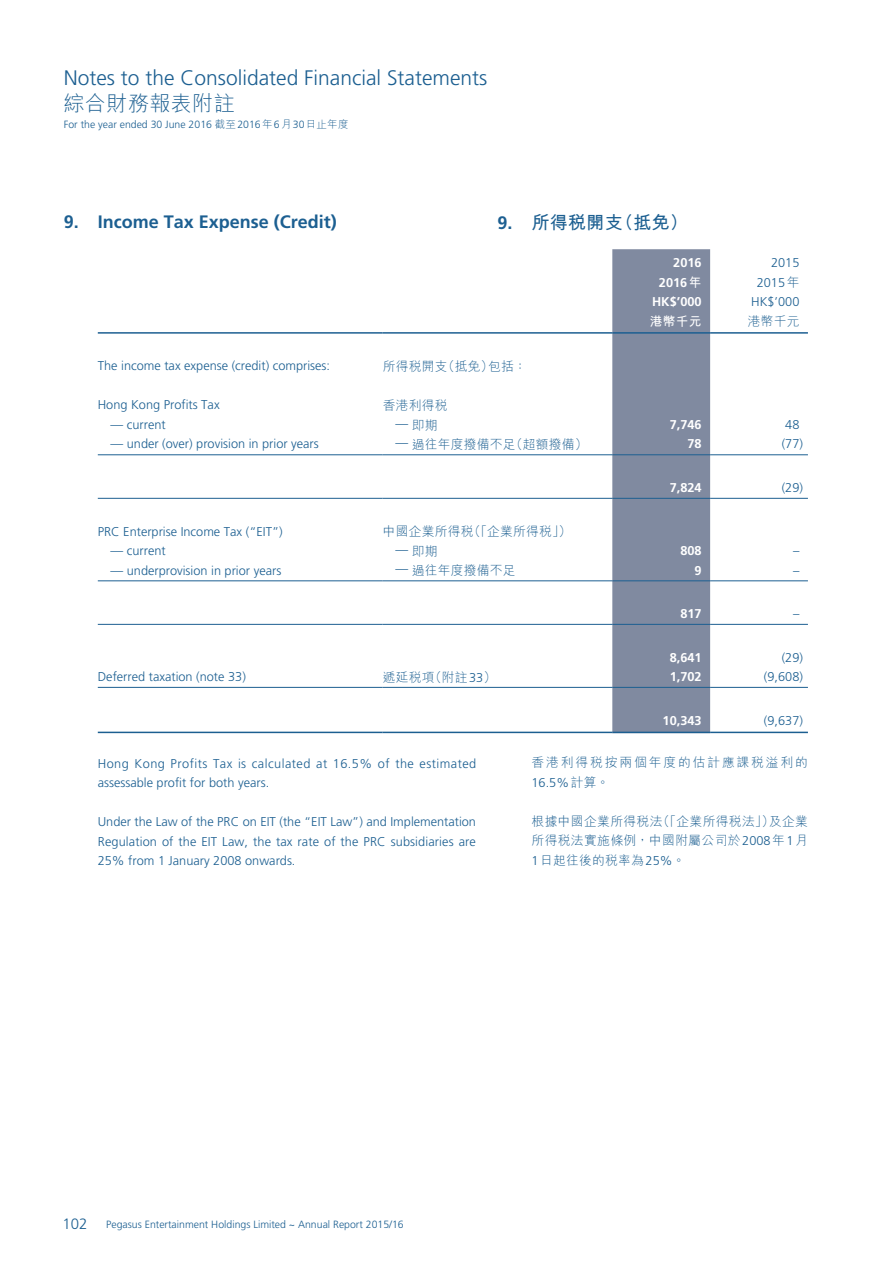
<style>
.page{position:relative;width:893px;height:1263px;background:#fff}
.page>*{position:absolute;margin:0;border:0;box-sizing:border-box;transform-origin:0 0}
.t1{font:300 21px "Frutiger LT Std";color:#1c5f91}
.t2{font:300 21px "M Hei HK";letter-spacing:.02em;color:#1c5f91}
._01_H1_E{font:700 18px "Frutiger LT Std";color:#1c5f91}
._001_H1_C{font:700 18px "M Hei HK";letter-spacing:.02em;color:#1c5f91}
.t3{font:300 15px "Frutiger LT Std";color:#1c5f91}
._50_Table_txt{font:300 12.75px "Frutiger LT Std";color:#1c5f91}
._00_txt_E{font:300 12.75px/19.5px "Frutiger LT Std";letter-spacing:.01em;color:#1c5f91;text-align:justify}
._00_txt_E-2{font:300 12.75px/19.5px "Frutiger LT Std";letter-spacing:.035em;color:#1c5f91}
._50_Table_txt-2{font:300 12.75px "M Hei HK";letter-spacing:.02em;color:#1c5f91}
._000_txt_C{font:300 12.75px/19.5px "M Hei HK";letter-spacing:.03em;color:#1c5f91;text-align:justify}
._50_Table_txt-3{font:700 12.75px "Frutiger LT Std";color:#fff}
._000_txt_C-2{font:300 12.75px/19.5px "M Hei HK";letter-spacing:.15em;color:#1c5f91}
._50_Table_txt-4{font:700 12.75px "M Hei HK";color:#fff}
.t4{font:300 10.5px "Frutiger LT Std";color:#1c5f91}
.s1{font-family:"M Hei HK"}
.s2{font-family:"Frutiger LT Std"}
</style>
<div class="page">
<div style="left:612px;top:249px;width:98px;height:483px;background:#808aa0"></div>
<hr style="left:98px;top:332px;width:285px;height:2px;background:#1c5f91">
<hr style="left:383px;top:332px;width:229px;height:2px;background:#1c5f91">
<hr style="left:612px;top:332px;width:98px;height:2px;background:#1c5f91">
<hr style="left:710px;top:332px;width:98px;height:2px;background:#1c5f91">
<hr style="left:98px;top:454px;width:285px;height:1px;background:#1c5f91">
<hr style="left:383px;top:454px;width:229px;height:1px;background:#1c5f91">
<hr style="left:612px;top:454px;width:98px;height:1px;background:#1c5f91">
<hr style="left:710px;top:454px;width:98px;height:1px;background:#1c5f91">
<hr style="left:98px;top:498px;width:285px;height:1px;background:#1c5f91">
<hr style="left:383px;top:498px;width:229px;height:1px;background:#1c5f91">
<hr style="left:612px;top:498px;width:98px;height:1px;background:#1c5f91">
<hr style="left:710px;top:498px;width:98px;height:1px;background:#1c5f91">
<hr style="left:98px;top:580px;width:285px;height:1px;background:#1c5f91">
<hr style="left:383px;top:580px;width:229px;height:1px;background:#1c5f91">
<hr style="left:612px;top:580px;width:98px;height:1px;background:#1c5f91">
<hr style="left:710px;top:580px;width:98px;height:1px;background:#1c5f91">
<hr style="left:98px;top:624px;width:285px;height:1px;background:#1c5f91">
<hr style="left:383px;top:624px;width:229px;height:1px;background:#1c5f91">
<hr style="left:612px;top:624px;width:98px;height:1px;background:#1c5f91">
<hr style="left:710px;top:624px;width:98px;height:1px;background:#1c5f91">
<hr style="left:98px;top:687px;width:285px;height:1px;background:#1c5f91">
<hr style="left:383px;top:687px;width:229px;height:1px;background:#1c5f91">
<hr style="left:612px;top:687px;width:98px;height:1px;background:#1c5f91">
<hr style="left:710px;top:687px;width:98px;height:1px;background:#1c5f91">
<hr style="left:98px;top:732px;width:285px;height:1px;background:#1c5f91">
<hr style="left:383px;top:732px;width:229px;height:1px;background:#1c5f91">
<hr style="left:612px;top:732px;width:98px;height:1px;background:#1c5f91">
<hr style="left:710px;top:732px;width:98px;height:1px;background:#1c5f91">
<h1 class="t1" style="left:64px;top:66px;width:425px">Notes to the Consolidated Financial Statements</h1>
<h1 class="t2" style="left:64px;top:92px;width:172px">綜合財務報表附註</h1>
<p class="t4" style="left:64px;top:119px;width:286px">For the year ended 30 June 2016 <span class="s1">截至</span>2016<span class="s1">年</span>6<span class="s1">月</span>30<span class="s1">日止年度</span></p>
<p class="_01_H1_E" style="left:64px;top:211px;width:275px">9. Income Tax Expense (Credit)</p>
<p class="_001_H1_C" style="left:497px;top:209px;width:192px"><span class="s2">9.</span> 所得稅開支（抵免）</p>
<p class="_50_Table_txt-3" style="left:673px;top:255px;width:30px">2016</p>
<p class="_50_Table_txt" style="left:771px;top:255px;width:30px">2015</p>
<p class="_50_Table_txt-3" style="left:659px;top:275px;width:44px">2016<span class="s1">年</span></p>
<p class="_50_Table_txt" style="left:757px;top:275px;width:44px">2015<span class="s1">年</span></p>
<p class="_50_Table_txt-3" style="left:652px;top:294px;width:51px">HK$’000</p>
<p class="_50_Table_txt" style="left:751px;top:294px;width:50px">HK$’000</p>
<p class="_50_Table_txt-4" style="left:650px;top:312px;width:53px">港幣千元</p>
<p class="_50_Table_txt-2" style="left:748px;top:314px;width:53px">港幣千元</p>
<p class="_50_Table_txt" style="left:98px;top:359px;width:234px">The income tax expense (credit) comprises:</p>
<p class="_50_Table_txt-2" style="left:383px;top:360px;width:145px">所得稅開支（抵免）包括：</p>
<p class="_50_Table_txt" style="left:98px;top:398px;width:123px">Hong Kong Profits Tax</p>
<p class="_50_Table_txt-2" style="left:383px;top:399px;width:66px">香港利得稅</p>
<p class="_50_Table_txt" style="left:111px;top:417px;width:57px">— current</p>
<p class="_50_Table_txt-2" style="left:395px;top:418px;width:44px"><sup>—</sup> 即期</p>
<p class="_50_Table_txt-3" style="left:670px;top:417px;width:33px">7,746</p>
<p class="_50_Table_txt" style="left:785px;top:417px;width:16px">48</p>
<p class="_50_Table_txt" style="left:111px;top:437px;width:210px">— under (over) provision in prior years</p>
<p class="_50_Table_txt-2" style="left:395px;top:438px;width:193px"><sup>—</sup> 過往年度撥備不足（超額撥備）</p>
<p class="_50_Table_txt-3" style="left:687px;top:437px;width:16px">78</p>
<p class="_50_Table_txt" style="left:782px;top:437px;width:23px">(77)</p>
<p class="_50_Table_txt-3" style="left:670px;top:480px;width:33px">7,824</p>
<p class="_50_Table_txt" style="left:782px;top:480px;width:23px">(29)</p>
<p class="_50_Table_txt" style="left:98px;top:524px;width:186px">PRC Enterprise Income Tax (“EIT”)</p>
<p class="_50_Table_txt-2" style="left:383px;top:525px;width:190px">中國企業所得稅（「企業所得稅」）</p>
<p class="_50_Table_txt" style="left:111px;top:543px;width:57px">— current</p>
<p class="_50_Table_txt-2" style="left:395px;top:544px;width:44px"><span class="s2">—</span> 即期</p>
<p class="_50_Table_txt-3" style="left:680px;top:543px;width:23px">808</p>
<p class="_50_Table_txt" style="left:793px;top:543px;width:8px">–</p>
<p class="_50_Table_txt" style="left:111px;top:563px;width:172px">— underprovision in prior years</p>
<p class="_50_Table_txt-2" style="left:395px;top:564px;width:122px"><span class="s2">—</span> 過往年度撥備不足</p>
<p class="_50_Table_txt-3" style="left:694px;top:563px;width:9px">9</p>
<p class="_50_Table_txt" style="left:793px;top:563px;width:8px">–</p>
<p class="_50_Table_txt-3" style="left:680px;top:606px;width:23px">817</p>
<p class="_50_Table_txt" style="left:793px;top:606px;width:8px">–</p>
<p class="_50_Table_txt-3" style="left:670px;top:650px;width:33px">8,641</p>
<p class="_50_Table_txt" style="left:782px;top:650px;width:23px">(29)</p>
<p class="_50_Table_txt" style="left:98px;top:669px;width:150px">Deferred taxation (note 33)</p>
<p class="_50_Table_txt-2" style="left:383px;top:670px;width:115px">遞延稅項（附註<span class="s2">33</span>）</p>
<p class="_50_Table_txt-3" style="left:670px;top:669px;width:33px">1,702</p>
<p class="_50_Table_txt" style="left:764px;top:669px;width:40px">(9,608)</p>
<p class="_50_Table_txt-3" style="left:663px;top:713px;width:40px">10,343</p>
<p class="_50_Table_txt" style="left:764px;top:713px;width:40px">(9,637)</p>
<p class="_00_txt_E-2" style="left:98px;top:754px;width:380px">Hong Kong Profits Tax is calculated at 16.5% of the estimated assessable profit for both years.</p>
<p class="_00_txt_E" style="left:98px;top:812px;width:380px">Under the Law of the PRC on EIT (the “EIT Law”) and Implementation Regulation of the EIT Law, the tax rate of the PRC subsidiaries are 25% from 1 January 2008 onwards.</p>
<p class="_000_txt_C-2" style="left:531px;top:753px;width:278px">香港利得稅按兩個年度的估計應課稅溢利的<br><span class="s2">16.5%</span>計算。</p>
<p class="_000_txt_C" style="left:531px;top:811px;width:278px">根據中國企業所得稅法（「企業所得稅法」）及企業所得稅法實施條例，中國附屬公司於<span class="s2">2008</span>年<span class="s2">1</span>月<span class="s2">1</span>日起往後的稅率為<span class="s2">25%</span>。</p>
<p class="t3" style="left:63px;top:1216px;width:27px">102</p>
<p class="t4" style="left:106px;top:1218px;width:299px">Pegasus Entertainment Holdings Limited ~ Annual Report 2015/16</p>
</div>
